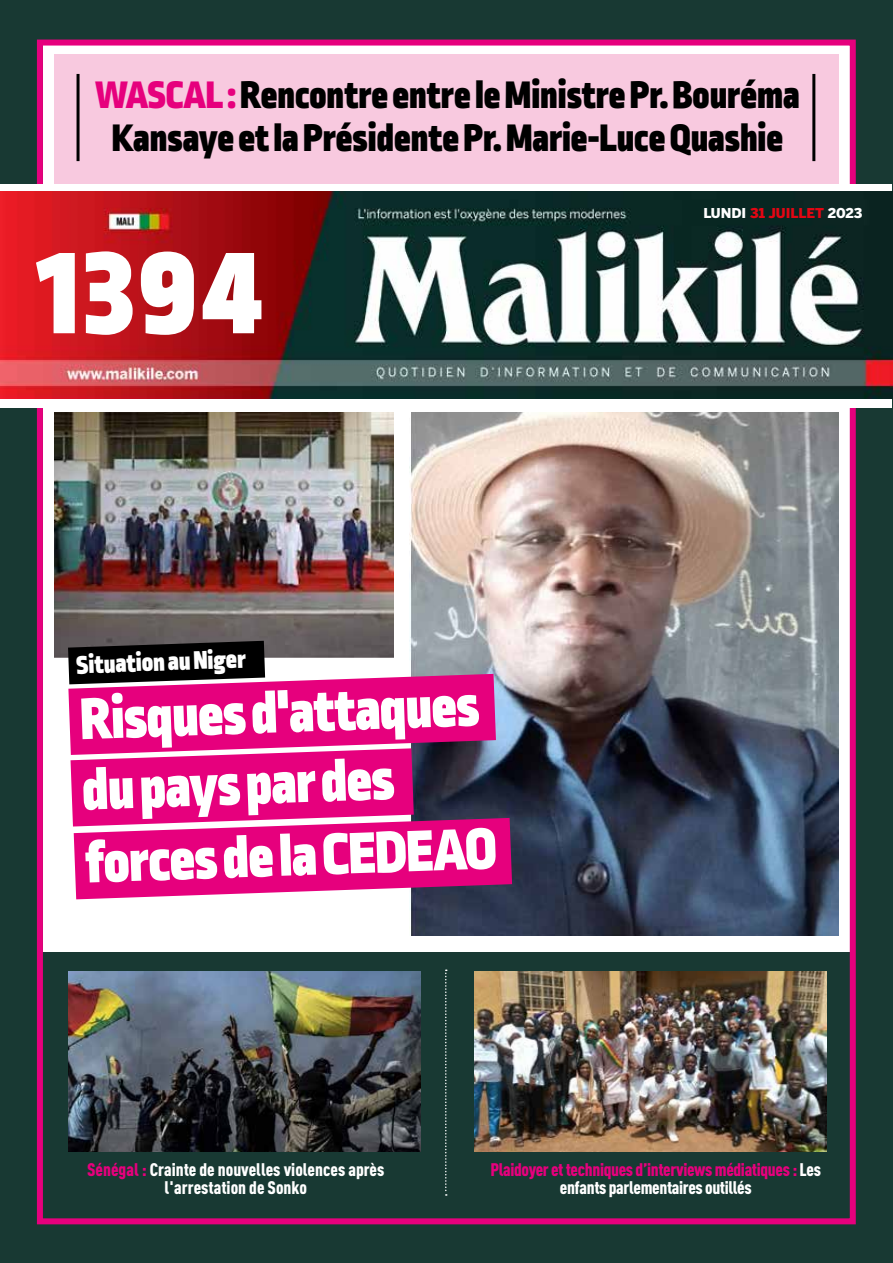
<style>
.page{position:relative;width:893px;height:1263px;background:#fff}
.page>*{position:absolute;margin:0;border:0;box-sizing:border-box;transform-origin:0 0}
.t1{font:900 133.5px "Ropa Sans Pro";color:#fff}
.t2{font:900 61.5px/71.7px "Ropa Sans Pro";color:#fff}
.t3{font:900 40.5px/43.5px "Ropa Sans Pro";color:#000;text-align:center}
.t4{font:900 27px "Ropa Sans Pro";color:#fff}
.t5{font:900 condensed 18px/18px "DIN Pro";letter-spacing:-.02em;color:#e6007d;text-align:center}
.t6{font:900 condensed 18px/18px "DIN Pro";color:#fff;text-align:center}
.t7{font:900 13.5px "Benton Sans";color:#fff}
.s1{color:#e6007d}
.s2{color:#e30613}
.s3{color:#fff}
</style>
<div class="page">
<div style="left:0;top:0;width:893px;height:43px;background:#183933"></div>
<div style="left:0;top:953px;width:893px;height:310px;background:#183933"></div>
<div style="left:850px;top:0;width:43px;height:1189px;background:#183933"></div>
<div style="left:0;top:0;width:43px;height:1189px;background:#183933"></div>
<div style="left:54px;top:54px;width:785px;height:144px;background:#f8c9df"></div>
<div style="left:37px;top:40px;width:819px;height:1184px;border:6px solid #e6007d"></div>
<div style="left:1px;top:184px;width:891px;height:223px;background:#fff"></div>
<img style="left:0;top:191px;width:893px;height:207px">
<hr style="left:77px;top:74px;width:3px;height:87px;background:#000">
<hr style="left:812px;top:74px;width:3px;height:87px;background:#000">
<img style="left:410px;top:412px;width:429px;height:523px">
<svg style="left:445px;top:969px;width:2px;height:227px"></svg>
<img style="left:68px;top:972px;width:352px;height:179px">
<img style="left:474px;top:972px;width:352px;height:179px">
<img style="left:54px;top:412px;width:339px;height:245px">
<svg style="left:68px;top:641px;width:444px;height:258px;background:#c5267f"></svg>
<p class="t3" style="left:95px;top:75px;width:706px"><span class="s1">WASCAL :</span> Rencontre entre le Ministre Pr. Bouréma<br>Kansaye et la Présidente Pr. Marie-Luce Quashie</p>
<h1 class="t1" style="left:37px;top:209px;width:227px">1394</h1>
<p class="t4" style="left:76px;top:648px;width:171px;rotate:-2deg">Situation au Niger</p>
<h2 class="t2" style="left:79px;top:686px;width:414px;rotate:-2deg">Risques d'attaques du pays par des forces de la CEDEAO</h2>
<p class="t7" style="left:703px;top:205px;width:160px">LUNDI <span class="s2">31 JUILLET</span> 2023</p>
<p class="t6" style="left:87px;top:1159px;width:299px"><span class="s1">Sénégal :</span> Crainte de nouvelles violences après l'arrestation de Sonko</p>
<p class="t5" style="left:490px;top:1159px;width:332px">Plaidoyer et techniques d’interviews médiatiques : <span class="s3">Les enfants parlementaires outillés</span></p>
</div>
